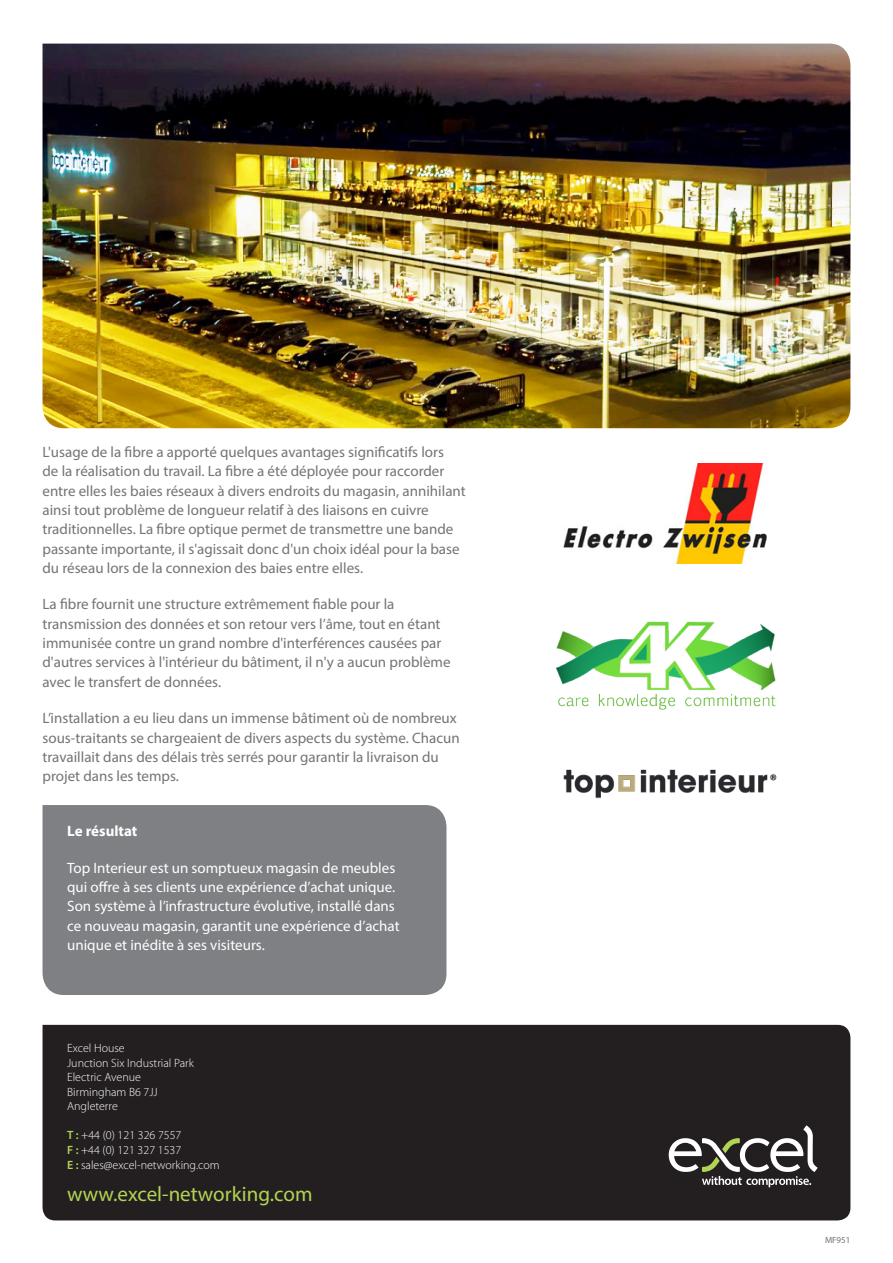
<style>
.page{position:relative;width:893px;height:1263px;background:#fff}
.page>*{position:absolute;margin:0;border:0;box-sizing:border-box;transform-origin:0 0}
.t1{font:21px "Myriad Pro";color:#b2d454}
.Quote_copy{font:15px/19.4px "Myriad Pro";color:#727477}
.Quote_copy-2{font:15px/19.4px "Myriad Pro";color:#fff}
.Quote_copy-3{font:700 15px "Myriad Pro";color:#fff}
.t2{font:300 12px/14.4px "Myriad Pro";color:#fff}
.t3{font:9px "Myriad Pro";color:#727477}
.s1{font-weight:600;color:#b2d454}
</style>
<div class="page">
<div style="left:43px;top:1025px;width:807px;height:195px;background:#231f20"></div>
<svg style="left:669px;top:1125px;width:148px;height:62px"></svg>
<div style="left:43px;top:805px;width:403px;height:190px;background:#7e8083"></div>
<img style="left:563px;top:463px;width:204px;height:101px">
<img style="left:556px;top:621px;width:220px;height:89px">
<img style="left:563px;top:769px;width:214px;height:30px">
<img style="left:43px;top:44px;width:807px;height:384px">
<p class="Quote_copy" style="left:43px;top:442px;width:425px">L'usage de la fibre a apporté quelques avantages significatifs lors<br>de la réalisation du travail. La fibre a été déployée pour raccorder entre elles les baies réseaux à divers endroits du magasin, annihilant ainsi tout problème de longueur relatif à des liaisons en cuivre traditionnelles. La fibre optique permet de transmettre une bande passante importante, il s'agissait donc d'un choix idéal pour la base du réseau lors de la connexion des baies entre elles.</p>
<p class="Quote_copy" style="left:43px;top:594px;width:410px">La fibre fournit une structure extrêmement fiable pour la transmission des données et son retour vers l’âme, tout en étant immunisée contre un grand nombre d'interférences causées par d'autres services à l'intérieur du bâtiment, il n'y a aucun problème avec le transfert de données.</p>
<p class="Quote_copy" style="left:43px;top:708px;width:419px">L’installation a eu lieu dans un immense bâtiment où de nombreux sous-traitants se chargeaient de divers aspects du système. Chacun travaillait dans des délais très serrés pour garantir la livraison du projet dans les temps.</p>
<p class="Quote_copy-3" style="left:67px;top:821px;width:72px">Le résultat</p>
<p class="Quote_copy-2" style="left:67px;top:857px;width:334px">Top Interieur est un somptueux magasin de meubles qui offre à ses clients une expérience d’achat unique.<br>Son système à l’infrastructure évolutive, installé dans ce nouveau magasin, garantit une expérience d’achat unique et inédite à ses visiteurs.</p>
<p class="t2" style="left:67px;top:1041px;width:128px">Excel House<br>Junction Six Industrial Park<br>Electric Avenue<br>Birmingham B6 7JJ<br>Angleterre</p>
<p class="t2" style="left:67px;top:1128px;width:154px;line-height:15px"><span class="s1">T :</span> +44 (0) 121 326 7557<br><span class="s1">F :</span> +44 (0) 121 327 1537<br><span class="s1">E :</span> sales@excel-networking.com</p>
<h1 class="t1" style="left:67px;top:1181px;width:247px">www.excel-networking.com</h1>
<p class="t3" style="left:825px;top:1235px;width:27px">MF951</p>
</div>
